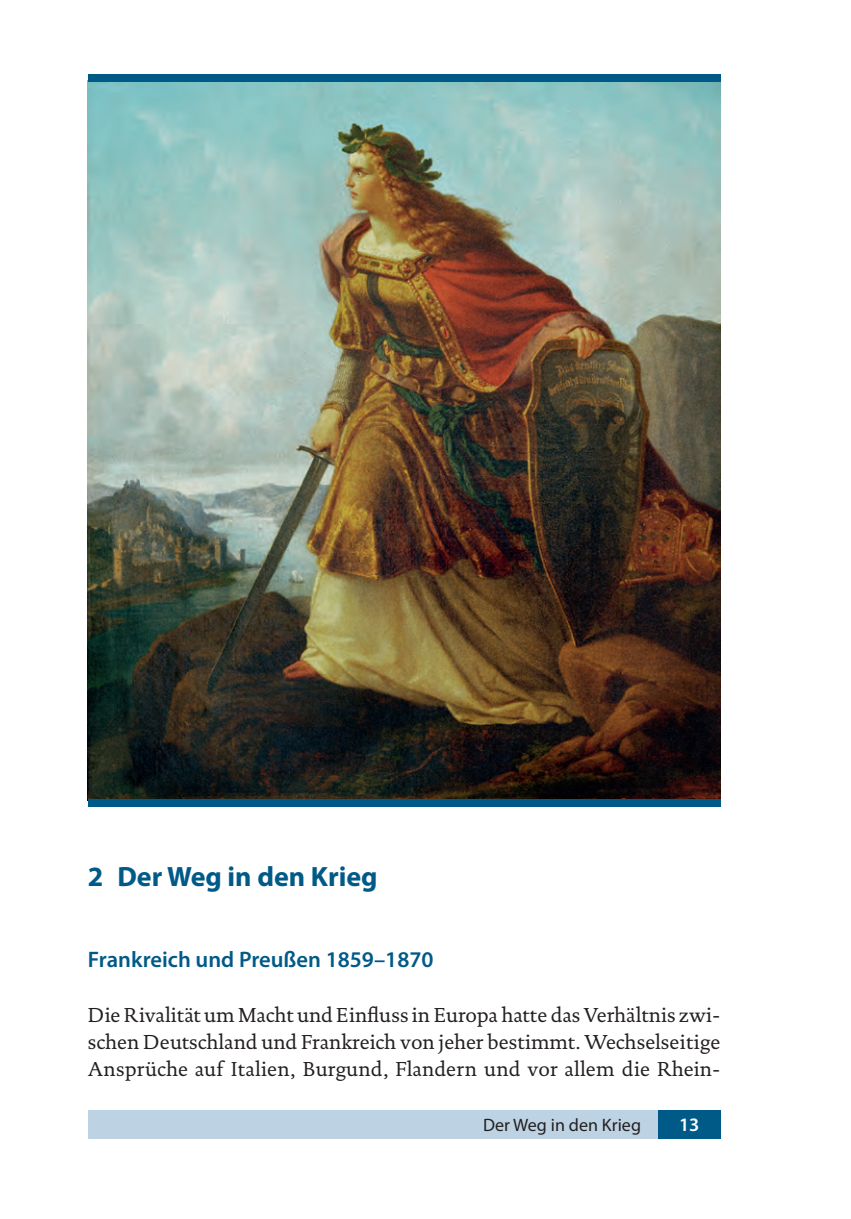
<style>
.page{position:relative;width:851px;height:1219px;background:#fff}
.page>*{position:absolute;margin:0;border:0;box-sizing:border-box;transform-origin:0 0}
.t1{font:700 28px "Myriad Pro";color:#005a88}
.t2{font:600 22.4px "Myriad Pro";color:#005a88}
.t3{font:20.4px/27.2px "Documenta 130408";letter-spacing:.01em;color:#231f20;text-align:justify}
.t4{font:600 19px "Myriad Pro";color:#fff}
.t5{font:18px "Myriad Pro";color:#231f20}
</style>
<div class="page">
<div style="left:88px;top:1110px;width:632px;height:28px;background:#bdd3e4"></div>
<div style="left:658px;top:1110px;width:62px;height:28px;background:#005a88"></div>
<img style="left:88px;top:82px;width:632px;height:717px">
<div style="left:88px;top:75px;width:632px;height:7px;background:#005a88"></div>
<div style="left:88px;top:799px;width:632px;height:7px;background:#005a88"></div>
<h1 class="t1" style="left:88px;top:858px;width:291px">2 Der Weg in den Krieg</h1>
<p class="t2" style="left:88px;top:945px;width:347px">Frankreich und Preußen 1859–1870</p>
<p class="t3" style="left:88px;top:1000px;width:634px">Die Rivalität um Macht und Einfluss in Europa hatte das Verhältnis zwi&shy;schen Deutschland und Frankreich von jeher bestimmt. Wechselseitige Ansprüche auf Italien, Burgund, Flandern und vor allem die Rhein-</p>
<p class="t5" style="left:483px;top:1113px;width:159px">Der Weg in den Krieg</p>
<p class="t4" style="left:679px;top:1112px;width:22px">13</p>
</div>
